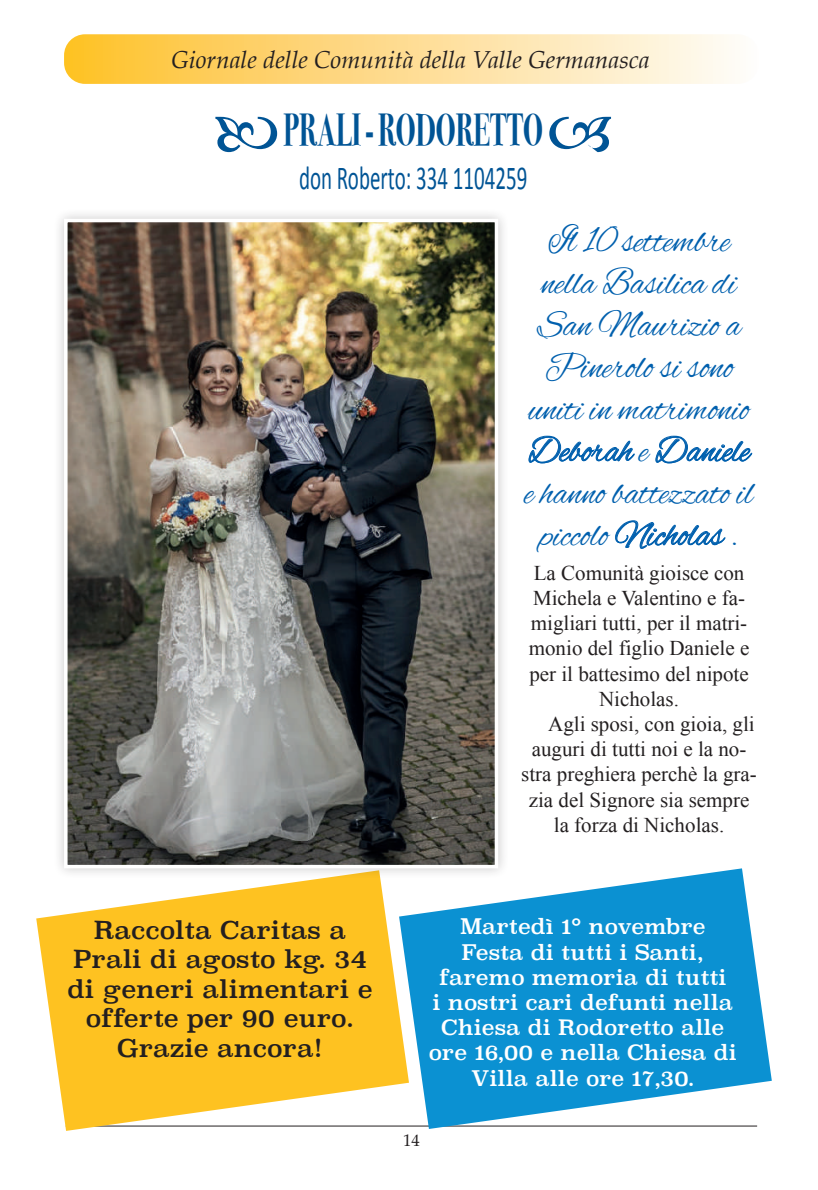
<style>
.page{position:relative;width:818px;height:1190px;background:#fff}
.page>*{position:absolute;margin:0;border:0;box-sizing:border-box;transform-origin:0 0}
.t1{font:700 44.8px "Bodoni Svty Two ITCTT";color:#005495;scale:.62 1}
.t2{font:38.5px/42px "Alex Brush";color:#0160ae;text-align:center;scale:.9 1}
.t3{font:33.6px "Calibri";color:#005495;scale:.62 1}
.t4{font:24.5px/29.4px "Superclarendon";color:#231f20;text-align:center}
.t5{font:italic 24.5px "Palatino";color:#231f20}
.t6{font:21px "Times New Roman";color:#231f20}
.t7{font:21px/25.2px "Superclarendon";color:#fff;text-align:center}
.t8{font:16.62px "Palatino";color:#231f20}
</style>
<div class="page">
<div style="left:64px;top:34px;width:695px;height:50px;background:linear-gradient(to right,#fec02b,#fefcfc);border-radius:21px"></div>
<svg style="left:215px;top:117px;width:62px;height:35px"></svg>
<svg style="left:549px;top:117px;width:62px;height:35px"></svg>
<svg style="left:36px;top:879px;width:363px;height:252px;fill:#fec221"></svg>
<svg style="left:399px;top:868px;width:372px;height:261px;fill:#0b91d2"></svg>
<div style="left:53px;top:207px;width:456px;height:672px;background:#231f20;opacity:.25"></div>
<img style="left:69px;top:224px;width:424px;height:639px">
<div style="left:64px;top:219px;width:434px;height:649px;border:4px solid #fff"></div>
<p class="t5" style="left:171px;top:39px;width:480px">Giornale delle Comunità della Valle Germanasca</p>
<h1 class="t1" style="left:283px;top:93px;width:420px">PRALI - RODORETTO</h1>
<h3 class="t3" style="left:299px;top:155px;width:370px">don Roberto: 334 1104259</h3>
<h2 class="t2" style="left:525px;top:222px;width:255px">Il 10 settembre nella Basilica di<br>San Maurizio a<br>Pinerolo si sono uniti in matrimonio<br>Deborah e Daniele e hanno battezzato il piccolo Nicholas .</h2>
<p class="t6" style="left:533px;top:558px;width:212px">La Comunità gioisce con</p>
<p class="t6" style="left:533px;top:584px;width:213px">Michela e Valentino e fa-</p>
<p class="t6" style="left:531px;top:609px;width:218px">migliari tutti, per il matri-</p>
<p class="t6" style="left:529px;top:634px;width:222px">monio del figlio Daniele e</p>
<p class="t6" style="left:529px;top:659px;width:221px">per il battesimo del nipote</p>
<p class="t6" style="left:599px;top:684px;width:81px">Nicholas.</p>
<p class="t6" style="left:548px;top:710px;width:208px">Agli sposi, con gioia, gli</p>
<p class="t6" style="left:531px;top:735px;width:216px">auguri di tutti noi e la no-</p>
<p class="t6" style="left:521px;top:760px;width:237px">stra preghiera perchè la gra-</p>
<p class="t6" style="left:529px;top:785px;width:222px">zia del Signore sia sempre</p>
<p class="t6" style="left:554px;top:810px;width:172px">la forza di Nicholas.</p>
<p class="t4" style="left:67px;top:917px;width:307px">Raccolta Caritas a<br>Prali di agosto kg. 34 di generi alimentari e offerte per 90 euro.<br>Grazie ancora!</p>
<p class="t7" style="left:429px;top:916px;width:310px">Martedì 1° novembre<br>Festa di tutti i Santi, faremo memoria di tutti<br>i nostri cari defunti nella<br>Chiesa di Rodoretto alle ore 16,00 e nella Chiesa di<br>Villa alle ore 17,30.</p>
<p class="t8" style="left:403px;top:1126px;width:18px">14</p>
</div>
